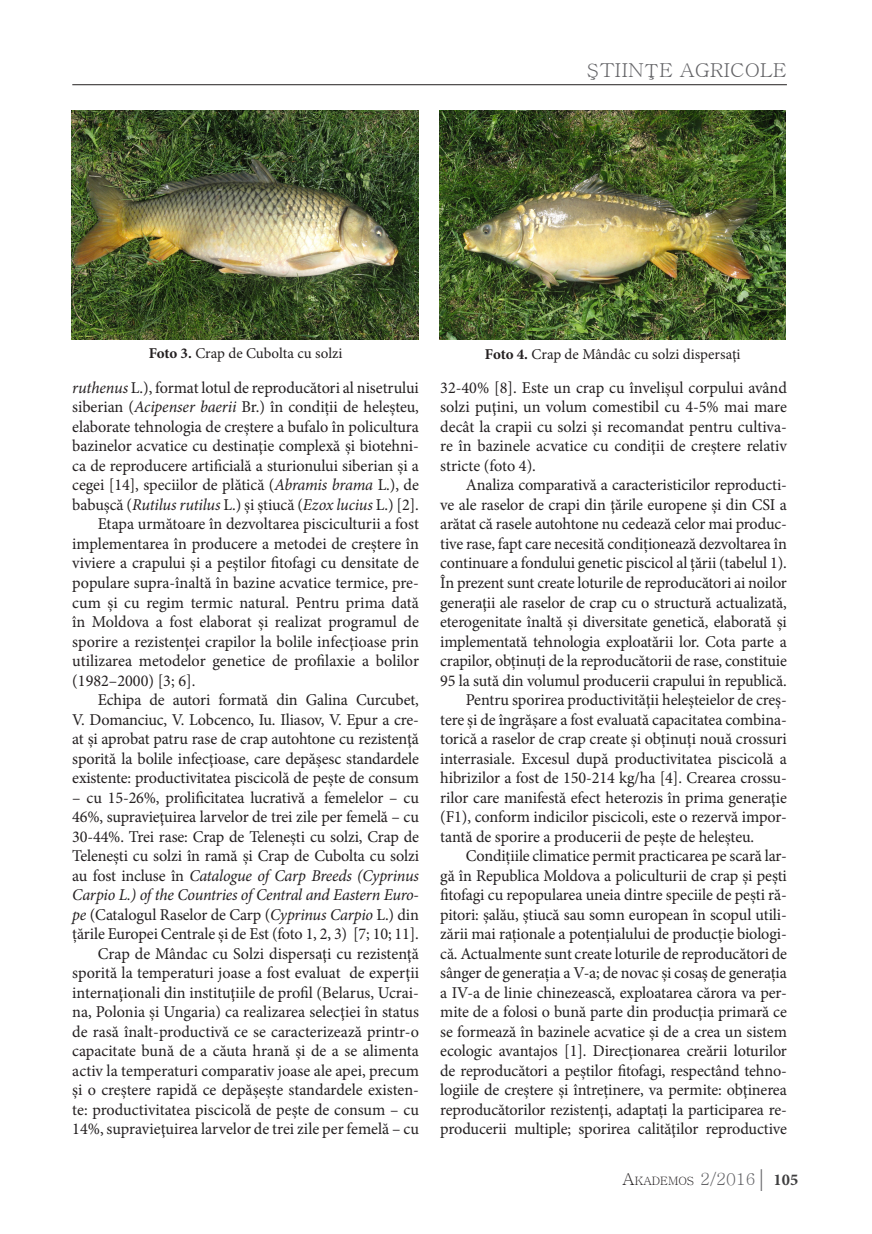
<style>
.page{position:relative;width:872px;height:1234px;background:#fff}
.page>*{position:absolute;margin:0;border:0;box-sizing:border-box;transform-origin:0 0}
.t1{font:19.2px "Batang";color:#636366;scale:1.06 1}
.Text_de_baza{font:16.5px/19.5px "Minion Pro";letter-spacing:-.005em;color:#231f20;text-align:justify}
.legenda{font:15px "Minion Pro";color:#231f20}
.t2{font:11.55px "Batang";color:#231f20}
.s1{font-weight:700}
.s2{font-style:italic}
.s3{font-size:16.5px}
.s4{font-size:16.5px;color:#636366}
.s5{font-family:"Garamond";font-size:24px;color:#636366}
.s6{font-family:"Minion Pro";font-weight:700;font-size:16.5px;color:#3e3e3f}
</style>
<div class="page">
<hr style="left:72px;top:84px;width:715px;height:1px;background:#231f20">
<img style="left:439px;top:111px;width:346px;height:228px">
<img style="left:72px;top:111px;width:346px;height:228px">
<p class="t1" style="left:586px;top:60px;width:190px">ŞTIINŢE AGRICOLE</p>
<p class="legenda" style="left:149px;top:343px;width:195px"><span class="s1">Foto 3.</span> Crap de Cubolta cu solzi</p>
<p class="legenda" style="left:485px;top:344px;width:257px"><span class="s1">Foto 4.</span> Crap de Mândâc cu solzi dispersaţi</p>
<p class="Text_de_baza" style="left:72px;top:378px;width:348px"><span class="s2">ruthenus</span> L.), format lotul de reproducători al nisetrului siberian (<span class="s2">Acipenser baerii</span> Br.) în condiții de heleșteu, elaborate tehnologia de creştere a bufalo în policultura bazinelor acvatice cu destinaţie complexă și biotehni&shy;ca de reproducere artificială a sturionului siberian și a cegei [14], speciilor de plătică (<span class="s2">Abramis brama</span> L.), de babuşcă (<span class="s2">Rutilus rutilus</span> L.) şi ştiucă (<span class="s2">Ezox lucius</span> L.) [2].</p>
<p class="Text_de_baza" style="left:72px;top:514px;width:348px;text-indent:26px">Etapa următoare în dezvoltarea pisciculturii a fost implementarea în producere a metodei de creştere în viviere a crapului şi a peştilor fitofagi cu densitate de populare supra-înaltă în bazine acvatice termice, pre&shy;cum şi cu regim termic natural. Pentru prima dată în Moldova a fost elaborat şi realizat programul de sporire a rezistenţei crapilor la bolile infecţioase prin utilizarea metodelor genetice de profilaxie a bolilor (1982–2000) [3; 6].</p>
<p class="Text_de_baza" style="left:72px;top:690px;width:348px;text-indent:26px">Echipa de autori formată din Galina Curcubet, V. Domanciuc, V. Lobcenco, Iu. Iliasov, V. Epur a cre&shy;at și aprobat patru rase de crap autohtone cu rezistenţă sporită la bolile infecţioase, care depăşesc standardele existente: productivitatea piscicolă de peşte de consum</p>
<p class="Text_de_baza" style="left:72px;top:787px;width:348px">– cu 15-26%, prolificitatea lucrativă a femelelor – cu 46%, supravieţuirea larvelor de trei zile per femelă – cu 30-44%. Trei rase: Crap de Teleneşti cu solzi, Crap de Teleneşti cu solzi în ramă şi Crap de Cubolta cu solzi au fost incluse în <span class="s2">Catalogue of Carp Breeds (Cyprinus Carpio L.) of the Countries of Central and Eastern Euro&shy;pe</span> (Catalogul Raselor de Carp (<span class="s2">Cyprinus Carpio</span> L.) din țările Europei Centrale și de Est (foto 1, 2, 3) [7; 10; 11].</p>
<p class="Text_de_baza" style="left:72px;top:943px;width:348px;text-indent:26px">Crap de Mândac cu Solzi dispersaţi cu rezistenţă sporită la temperaturi joase a fost evaluat de experţii internaţionali din instituţiile de profil (Belarus, Ucrai&shy;na, Polonia şi Ungaria) ca realizarea selecţiei în status de rasă înalt-productivă ce se caracterizează printr-o capacitate bună de a căuta hrană şi de a se alimenta activ la temperaturi comparativ joase ale apei, precum și o creştere rapidă ce depăşeşte standardele existen&shy;te: productivitatea piscicolă de peşte de consum – cu 14%, supravieţuirea larvelor de trei zile per femelă – cu</p>
<p class="Text_de_baza" style="left:440px;top:378px;width:348px">32-40% [8]. Este un crap cu învelişul corpului având solzi puţini, un volum comestibil cu 4-5% mai mare decât la crapii cu solzi și recomandat pentru cultiva&shy;re în bazinele acvatice cu condiţii de creştere relativ stricte (foto 4).</p>
<p class="Text_de_baza" style="left:440px;top:475px;width:348px;text-indent:26px">Analiza comparativă a caracteristicilor reproducti&shy;ve ale raselor de crapi din ţările europene și din CSI a arătat că rasele autohtone nu cedează celor mai produc&shy;tive rase, fapt care necesită condiționează dezvoltarea în continuare a fondului genetic piscicol al țării (tabelul 1).<br>În prezent sunt create loturile de reproducători ai noilor generaţii ale raselor de crap cu o structură actualizată, eterogenitate înaltă şi diversitate genetică, elaborată şi implementată tehnologia exploatării lor. Cota parte a crapilor, obținuți de la reproducătorii de rase, constituie 95 la sută din volumul producerii crapului în republică.</p>
<p class="Text_de_baza" style="left:440px;top:690px;width:348px;text-indent:26px">Pentru sporirea productivităţii heleşteielor de creş&shy;tere şi de îngrăşare a fost evaluată capacitatea combina&shy;torică a raselor de crap create și obținuți nouă crossuri interrasiale. Excesul după productivitatea piscicolă a hibrizilor a fost de 150-214 kg/ha [4]. Crearea crossu&shy;rilor care manifestă efect heterozis în prima generaţie (F1), conform indicilor piscicoli, este o rezervă impor&shy;tantă de sporire a producerii de peşte de heleşteu.</p>
<p class="Text_de_baza" style="left:440px;top:846px;width:348px;text-indent:26px">Condițiile climatice permit practicarea pe scară lar&shy;gă în Republica Moldova a policulturii de crap și pești fitofagi cu repopularea uneia dintre speciile de pești ră&shy;pitori: șalău, știucă sau somn european în scopul utili&shy;zării mai raționale a potențialului de producție biologi&shy;că. Actualmente sunt create loturile de reproducători de sânger de generația a V-a; de novac și cosaș de generația a IV-a de linie chinezească, exploatarea cărora va per&shy;mite de a folosi o bună parte din producţia primară ce se formează în bazinele acvatice şi de a crea un sistem ecologic avantajos [1]. Direcţionarea creării loturilor de reproducători a peştilor fitofagi, respectând tehno&shy;logiile de creştere și întreținere, va permite: obţinerea reproducătorilor rezistenţi, adaptați la participarea re&shy;producerii multiple; sporirea calităţilor reproductive</p>
<p class="t2" style="left:622px;top:1175px;width:177px"><span class="s3">A</span>KADEMOS <span class="s4">2/2016</span><span class="s5">|</span> <span class="s6">105</span></p>
</div>
